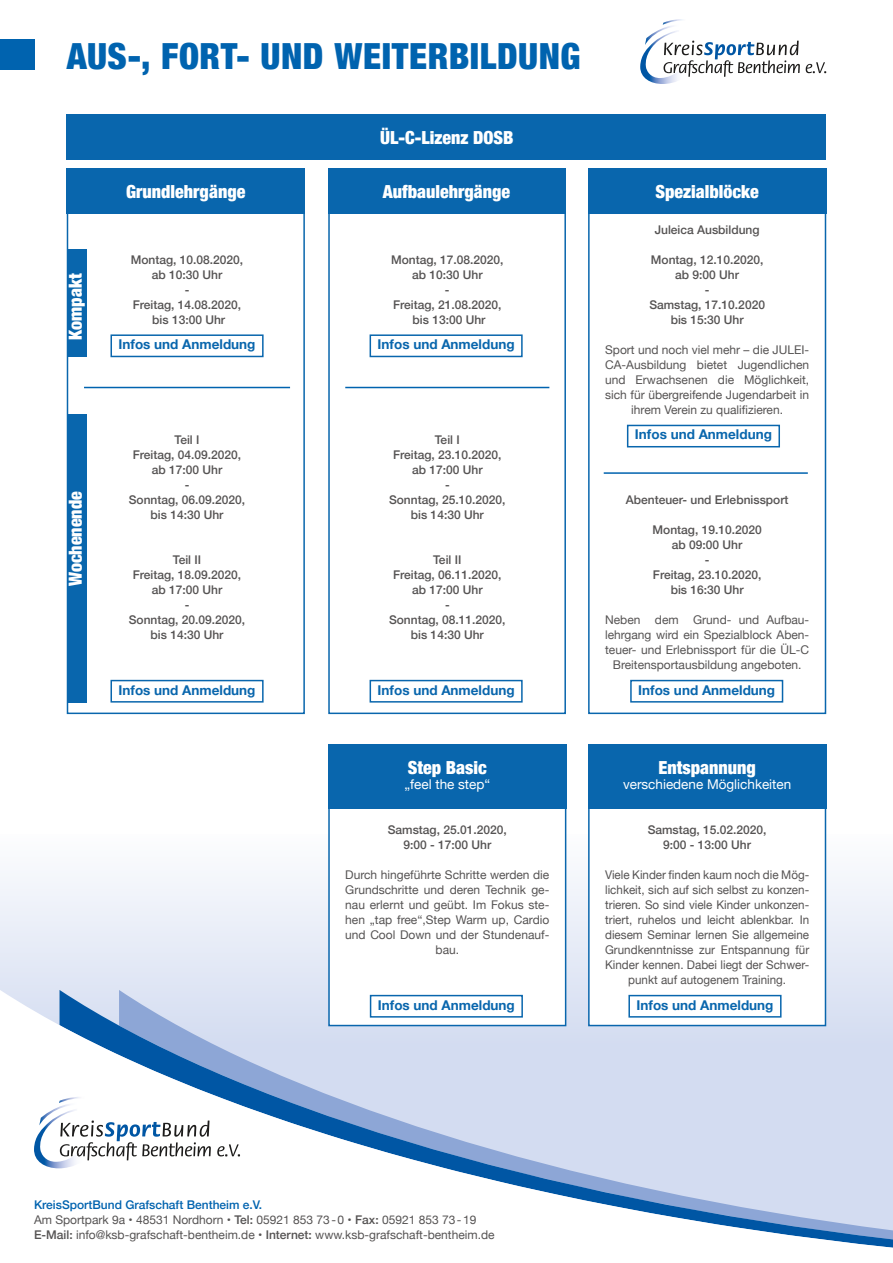
<style>
.page{position:relative;width:893px;height:1263px;background:#fff}
.page>*{position:absolute;margin:0;border:0;box-sizing:border-box;transform-origin:0 0}
.t1{font:900 condensed 36px "Helvetica Neue";letter-spacing:.015em;color:#0063af}
.t2{font:900 condensed 18px "Helvetica Neue";color:#fff}
.t3{font:700 13.5px "Helvetica Neue";color:#0966ad}
.t4{font:13.5px "Helvetica Neue";color:#fff}
.t5{font:12px/15px "Helvetica Neue";color:#555353;text-align:center}
.t6{font:500 12px/15px "Helvetica Neue";color:#555353;text-align:center}
.s1{font-weight:500;color:#0063af}
.s2{font-weight:500}
</style>
<div class="page">
<svg style="left:0;top:834px;width:893px;height:156px;fill:#edf1f9"></svg>
<svg style="left:1px;top:990px;width:892px;height:258px;fill:#d3dcf1"></svg>
<div style="left:0;top:39px;width:34px;height:30px;background:#0063af"></div>
<img style="left:640px;top:45px;width:38px;height:39px">
<svg style="left:663px;top:41px;width:163px;height:36px"></svg>
<img style="left:645px;top:26px;width:34px;height:19px">
<img style="left:663px;top:19px;width:20px;height:6px">
<div style="left:67px;top:114px;width:759px;height:45px;background:#0966ad"></div>
<div style="left:110px;top:334px;width:154px;height:23px;border:2px solid #0966ad"></div>
<div style="left:110px;top:680px;width:154px;height:23px;border:2px solid #0966ad"></div>
<div style="left:370px;top:680px;width:153px;height:23px;border:2px solid #0966ad"></div>
<div style="left:370px;top:334px;width:153px;height:23px;border:2px solid #0966ad"></div>
<div style="left:627px;top:425px;width:153px;height:22px;border:2px solid #0966ad"></div>
<div style="left:630px;top:680px;width:153px;height:23px;border:2px solid #0966ad"></div>
<div style="left:67px;top:168px;width:238px;height:45px;background:#0966ad"></div>
<div style="left:328px;top:168px;width:238px;height:45px;background:#0966ad"></div>
<div style="left:588px;top:168px;width:238px;height:45px;background:#0966ad"></div>
<div style="left:328px;top:804px;width:238px;height:222px;background:#fff;border:2px solid #0966ad"></div>
<div style="left:328px;top:744px;width:238px;height:65px;background:#0966ad"></div>
<div style="left:370px;top:995px;width:153px;height:22px;border:2px solid #0966ad"></div>
<div style="left:588px;top:800px;width:238px;height:226px;background:#fff;border:2px solid #0966ad"></div>
<div style="left:588px;top:744px;width:238px;height:65px;background:#0966ad"></div>
<div style="left:628px;top:995px;width:153px;height:22px;border:2px solid #0966ad"></div>
<img style="left:34px;top:1109px;width:49px;height:59px">
<svg style="left:60px;top:1120px;width:180px;height:71px"></svg>
<img style="left:39px;top:1103px;width:38px;height:22px">
<img style="left:59px;top:1097px;width:26px;height:6px">
<div style="left:67px;top:209px;width:238px;height:505px;border:2px solid #0966ad"></div>
<div style="left:328px;top:204px;width:238px;height:510px;border:2px solid #0966ad"></div>
<div style="left:588px;top:212px;width:238px;height:502px;border:2px solid #0966ad"></div>
<hr style="left:84px;top:387px;width:206px;height:1px;background:#0063af">
<hr style="left:345px;top:387px;width:204px;height:1px;background:#0063af">
<hr style="left:604px;top:472px;width:204px;height:2px;background:#0063af">
<div style="left:68px;top:249px;width:18px;height:108px;background:#0966ad"></div>
<div style="left:68px;top:414px;width:18px;height:289px;background:#0966ad"></div>
<h1 class="t1" style="left:67px;top:27px;width:515px">AUS-, FORT- UND WEITERBILDUNG</h1>
<h2 class="t2" style="left:380px;top:123px;width:135px">ÜL-C-Lizenz DOSB</h2>
<h2 class="t2" style="left:61px;top:339px;width:68px;rotate:-90deg">Kompakt</h2>
<h2 class="t2" style="left:61px;top:586px;width:96px;rotate:-90deg">Wochenende</h2>
<h2 class="t2" style="left:126px;top:177px;width:121px">Grundlehrgänge</h2>
<h2 class="t2" style="left:383px;top:177px;width:129px">Aufbaulehrgänge</h2>
<h2 class="t2" style="left:655px;top:177px;width:105px">Spezialblöcke</h2>
<p class="t6" style="left:131px;top:251px;width:114px">Montag, 10.08.2020, ab 10:30 Uhr<br>-<br>Freitag, 14.08.2020, bis 13:00 Uhr</p>
<p class="t3" style="left:119px;top:334px;width:138px">Infos und Anmeldung</p>
<p class="t6" style="left:129px;top:431px;width:118px">Teil I<br>Freitag, 04.09.2020, ab 17:00 Uhr<br>-<br>Sonntag, 06.09.2020, bis 14:30 Uhr</p>
<p class="t6" style="left:129px;top:551px;width:118px">Teil II<br>Freitag, 18.09.2020, ab 17:00 Uhr<br>-<br>Sonntag, 20.09.2020, bis 14:30 Uhr</p>
<p class="t6" style="left:391px;top:251px;width:114px">Montag, 17.08.2020, ab 10:30 Uhr<br>-<br>Freitag, 21.08.2020, bis 13:00 Uhr</p>
<p class="t3" style="left:378px;top:334px;width:138px">Infos und Anmeldung</p>
<p class="t6" style="left:389px;top:431px;width:118px">Teil I<br>Freitag, 23.10.2020, ab 17:00 Uhr<br>-<br>Sonntag, 25.10.2020, bis 14:30 Uhr</p>
<p class="t6" style="left:389px;top:551px;width:118px">Teil II<br>Freitag, 06.11.2020, ab 17:00 Uhr<br>-<br>Sonntag, 08.11.2020, bis 14:30 Uhr</p>
<p class="t3" style="left:119px;top:679px;width:138px">Infos und Anmeldung</p>
<p class="t3" style="left:378px;top:679px;width:138px">Infos und Anmeldung</p>
<h2 class="t2" style="left:408px;top:753px;width:81px">Step Basic</h2>
<p class="t4" style="left:404px;top:774px;width:87px">„feel the step“</p>
<p class="t6" style="left:388px;top:821px;width:120px">Samstag, 25.01.2020,<br>9:00 - 17:00 Uhr</p>
<p class="t5" style="left:345px;top:868px;width:206px">Durch hingeführte Schritte werden die<br>Grundschritte und deren Technik ge&shy;nau erlernt und geübt. Im Fokus ste&shy;hen „tap free“,Step Warm up, Cardio und Cool Down und der Stundenauf&shy;bau.</p>
<p class="t3" style="left:378px;top:994px;width:138px">Infos und Anmeldung</p>
<p class="t6" style="left:655px;top:221px;width:106px">Juleica Ausbildung</p>
<p class="t6" style="left:649px;top:251px;width:117px">Montag, 12.10.2020, ab 9:00 Uhr<br>-<br>Samstag, 17.10.2020 bis 15:30 Uhr</p>
<p class="t5" style="left:605px;top:343px;width:206px">Sport und noch viel mehr – die JULEI-CA-Ausbildung bietet Jugendlichen und Erwachsenen die Möglichkeit, sich für übergreifende Jugendarbeit in ihrem Verein zu qualifizieren.</p>
<p class="t3" style="left:635px;top:424px;width:138px">Infos und Anmeldung</p>
<p class="t6" style="left:626px;top:491px;width:164px">Abenteuer- und Erlebnissport</p>
<p class="t6" style="left:653px;top:521px;width:111px">Montag, 19.10.2020 ab 09:00 Uhr<br>-<br>Freitag, 23.10.2020, bis 16:30 Uhr</p>
<p class="t5" style="left:605px;top:613px;width:206px">Neben dem Grund- und Aufbau&shy;lehrgang wird ein Spezialblock Aben&shy;teuer- und Erlebnissport für die ÜL-C Breitensportausbildung angeboten.</p>
<p class="t3" style="left:638px;top:679px;width:138px">Infos und Anmeldung</p>
<h2 class="t2" style="left:658px;top:753px;width:99px">Entspannung</h2>
<p class="t4" style="left:623px;top:774px;width:170px">verschiedene Möglichkeiten</p>
<p class="t6" style="left:648px;top:821px;width:120px">Samstag, 15.02.2020,<br>9:00 - 13:00 Uhr</p>
<p class="t5" style="left:605px;top:868px;width:206px">Viele Kinder finden kaum noch die Mög&shy;lichkeit, sich auf sich selbst zu konzen&shy;trieren. So sind viele Kinder unkonzen&shy;triert, ruhelos und leicht ablenkbar. In diesem Seminar lernen Sie allgemeine Grundkenntnisse zur Entspannung für Kinder kennen. Dabei liegt der Schwer&shy;punkt auf autogenem Training.</p>
<p class="t3" style="left:636px;top:994px;width:138px">Infos und Anmeldung</p>
<p class="t5" style="left:34px;top:1198px;width:462px;text-align:left"><span class="s1">KreisSportBund Grafschaft Bentheim e.V.<br></span>Am Sportpark 9a • 48531 Nordhorn • <span class="s2">Tel:</span> 05921 853 73-0 • <span class="s2">Fax:</span> 05921 853 73-19<br><span class="s2">E-Mail:</span> info@ksb-grafschaft-bentheim.de • <span class="s2">Internet:</span> www.ksb-grafschaft-bentheim.de</p>
</div>
